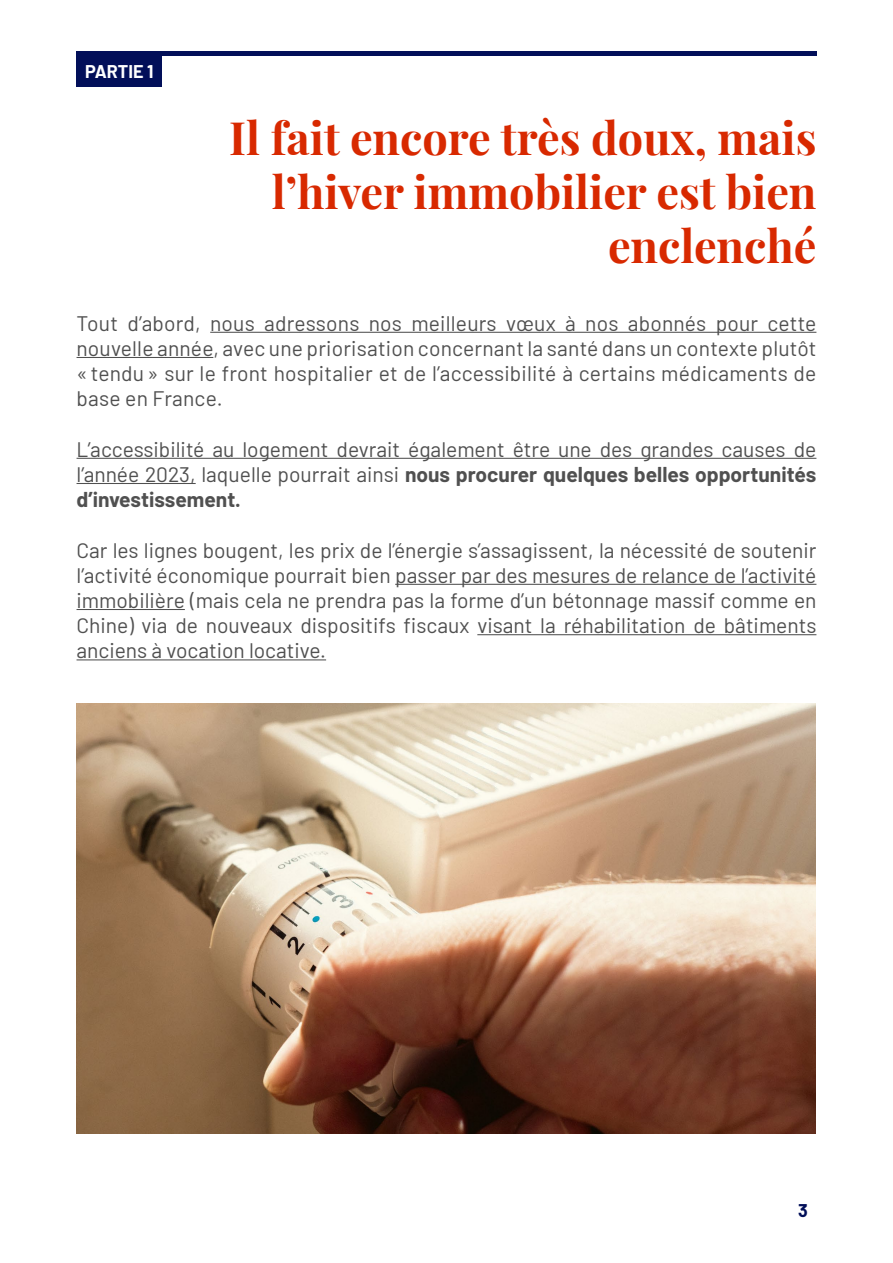
<style>
.page{position:relative;width:893px;height:1263px;background:#fff}
.page>*{position:absolute;margin:0;border:0;box-sizing:border-box;transform-origin:0 0}
.t1{font:45px/54px "Playfair Display";color:#d82900;text-align:right}
.t2{font:21px/25.2px "Barlow";color:#505050;text-align:justify}
.t3{font:700 18px "Barlow";color:#fff}
.t4{font:700 18px "Barlow";color:#020f59}
.s1{font-weight:700}
</style>
<div class="page">
<div style="left:77px;top:51px;width:739px;height:5px;background:#020f59"></div>
<hr style="left:210px;top:332px;width:606px;height:1px;background:#505050">
<hr style="left:77px;top:357px;width:136px;height:1px;background:#505050">
<hr style="left:77px;top:458px;width:739px;height:1px;background:#505050">
<hr style="left:77px;top:483px;width:119px;height:1px;background:#505050">
<hr style="left:395px;top:584px;width:421px;height:1px;background:#505050">
<hr style="left:77px;top:609px;width:108px;height:1px;background:#505050">
<hr style="left:477px;top:634px;width:339px;height:1px;background:#505050">
<hr style="left:77px;top:659px;width:249px;height:1px;background:#505050">
<div style="left:77px;top:51px;width:85px;height:35px;background:#020f59"></div>
<img style="left:77px;top:703px;width:739px;height:430px">
<p class="t3" style="left:85px;top:58px;width:70px">PARTIE 1</p>
<h1 class="t1" style="left:229px;top:107px;width:589px">Il fait encore très doux, mais l’hiver immobilier est bien enclenché</h1>
<p class="t2" style="left:77px;top:309px;width:741px">Tout d’abord, nous adressons nos meilleurs vœux à nos abonnés pour cette nouvelle année, avec une priorisation concernant la santé dans un contexte plutôt « tendu » sur le front hospitalier et de l’accessibilité à certains médicaments de base en France.</p>
<p class="t2" style="left:77px;top:435px;width:741px">L’accessibilité au logement devrait également être une des grandes causes de l’année 2023, laquelle pourrait ainsi <span class="s1">nous procurer quelques belles opportunités d’investissement.</span></p>
<p class="t2" style="left:77px;top:536px;width:741px">Car les lignes bougent, les prix de l’énergie s’assagissent, la nécessité de soutenir l’activité économique pourrait bien passer par des mesures de relance de l’activité immobilière (mais cela ne prendra pas la forme d’un bétonnage massif comme en Chine) via de nouveaux dispositifs fiscaux visant la réhabilitation de bâtiments anciens à vocation locative.</p>
<p class="t4" style="left:798px;top:1197px;width:11px">3</p>
</div>
